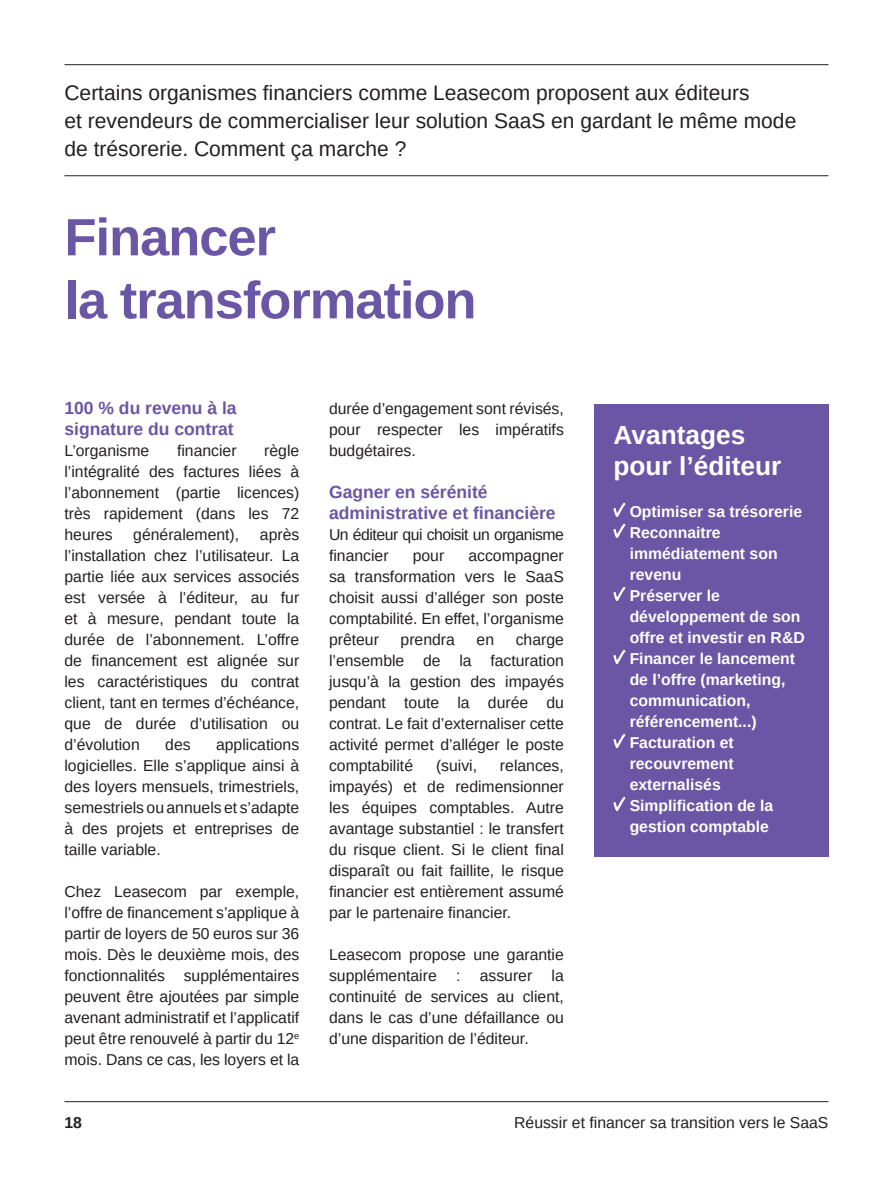
<style>
.page{position:relative;width:893px;height:1191px;background:#fff}
.page>*{position:absolute;margin:0;border:0;box-sizing:border-box;transform-origin:0 0}
.t1{font:700 52.5px/63px "Arimo";letter-spacing:-.02em;color:#6a56a4}
.t2{font:700 26.25px/31.5px "Arimo";color:#fff}
.t3{font:21px/28px "Arimo";color:#231f20}
.t4{font:700 17.5px/21px "Arimo";color:#6a56a4}
.t5{font:15.75px/21px "Arimo";color:#231f20;text-align:justify}
.t6{font:700 15.75px/21px "Arimo";color:#fff}
.t7{font:15.75px/21px "Arimo";letter-spacing:-.03em;color:#231f20}
.t8{font:700 15.75px "Arimo";color:#231f20}
</style>
<div class="page">
<hr style="left:64px;top:1101px;width:764px;height:1px;background:#231f20">
<hr style="left:64px;top:64px;width:764px;height:1px;background:#231f20">
<hr style="left:64px;top:175px;width:764px;height:1px;background:#231f20">
<div style="left:594px;top:404px;width:234px;height:453px;background:#6a56a4"></div>
<svg style="left:613px;top:502px;width:13px;height:15px"></svg>
<svg style="left:613px;top:523px;width:13px;height:15px"></svg>
<svg style="left:613px;top:586px;width:13px;height:15px"></svg>
<svg style="left:613px;top:650px;width:13px;height:14px"></svg>
<svg style="left:613px;top:734px;width:13px;height:14px"></svg>
<svg style="left:613px;top:797px;width:13px;height:14px"></svg>
<h3 class="t3" style="left:64px;top:79px;width:733px">Certains organismes financiers comme Leasecom proposent aux éditeurs<br>et revendeurs de commercialiser leur solution SaaS en gardant le même mode de trésorerie. Comment ça marche ?</h3>
<h1 class="t1" style="left:64px;top:207px;width:414px">Financer<br>la transformation</h1>
<p class="t4" style="left:64px;top:398px;width:174px">100 % du revenu à la signature du contrat</p>
<p class="t5" style="left:64px;top:440px;width:86px">L’organisme</p>
<p class="t5" style="left:177px;top:440px;width:61px">financier</p>
<p class="t5" style="left:64px;top:440px;width:236px;text-indent:200px">règle l’intégralité des factures liées à l’abonnement (partie licences) très rapidement (dans les 72 heures</p>
<p class="t5" style="left:64px;top:524px;width:236px;text-indent:195px">après l’installation chez l’utilisateur. La partie liée aux services associés est versée à l’éditeur, au fur et à mesure, pendant toute la durée de l’abonnement. L’offre de financement est alignée sur les caractéristiques du contrat client, tant en termes d’échéance, que de durée d’utilisation ou d’évolution</p>
<p class="t5" style="left:133px;top:524px;width:107px">généralement),</p>
<p class="t5" style="left:64px;top:734px;width:236px;text-indent:152px">applications logicielles. Elle s’applique ainsi à des loyers mensuels, trimestriels, semestriels ou annuels et s’adapte à des projets et entreprises de taille variable.</p>
<p class="t5" style="left:64px;top:881px;width:236px">Chez Leasecom par exemple, l’offre de financement s’applique à partir de loyers de 50 euros sur 36 mois. Dès le deuxième mois, des fonctionnalités supplémentaires peuvent être ajoutées par simple avenant administratif et l’applicatif peut être renouvelé à partir du 12<sup>e </sup>mois. Dans ce cas, les loyers et la</p>
<p class="t5" style="left:165px;top:734px;width:27px">des</p>
<p class="t5" style="left:329px;top:398px;width:236px">durée d’engagement sont révisés, pour respecter les impératifs budgétaires.</p>
<p class="t4" style="left:329px;top:482px;width:228px">Gagner en sérénité administrative et financière</p>
<p class="t7" style="left:329px;top:524px;width:236px">Un éditeur qui choisit un organisme financier</p>
<p class="t5" style="left:329px;top:545px;width:236px;text-indent:139px">accompagner sa transformation vers le SaaS choisit aussi d’alléger son poste comptabilité. En effet, l’organisme prêteur</p>
<p class="t5" style="left:413px;top:545px;width:33px">pour</p>
<p class="t5" style="left:329px;top:629px;width:236px;text-indent:187px">charge l’ensemble de la facturation jusqu’à la gestion des impayés pendant toute la durée du contrat. Le fait d’externaliser cette activité permet d’alléger le poste comptabilité</p>
<p class="t5" style="left:401px;top:629px;width:56px">prendra</p>
<p class="t5" style="left:477px;top:629px;width:19px">en</p>
<p class="t5" style="left:329px;top:755px;width:236px;text-indent:171px">relances, impayés) et de redimensionner les équipes comptables. Autre avantage substantiel : le transfert du risque client. Si le client final disparaît ou fait faillite, le risque financier est entièrement assumé par le partenaire financier.</p>
<p class="t5" style="left:329px;top:944px;width:236px">Leasecom propose une garantie supplémentaire : assurer la continuité de services au client, dans le cas d’une défaillance ou d’une disparition de l’éditeur.</p>
<p class="t5" style="left:436px;top:755px;width:43px">(suivi,</p>
<h2 class="t2" style="left:613px;top:419px;width:169px">Avantages pour l’éditeur</h2>
<p class="t6" style="left:630px;top:501px;width:177px">Optimiser sa trésorerie<br>Reconnaitre immédiatement son revenu<br>Préserver le développement de son offre et investir en R&amp;D<br>Financer le lancement de l’offre (marketing, communication, référencement...)<br>Facturation et recouvrement externalisés<br>Simplification de la gestion comptable</p>
<p class="t8" style="left:64px;top:1111px;width:19px">18</p>
<p class="t5" style="left:514px;top:1112px;width:316px">Réussir et financer sa transition vers le SaaS</p>
</div>
